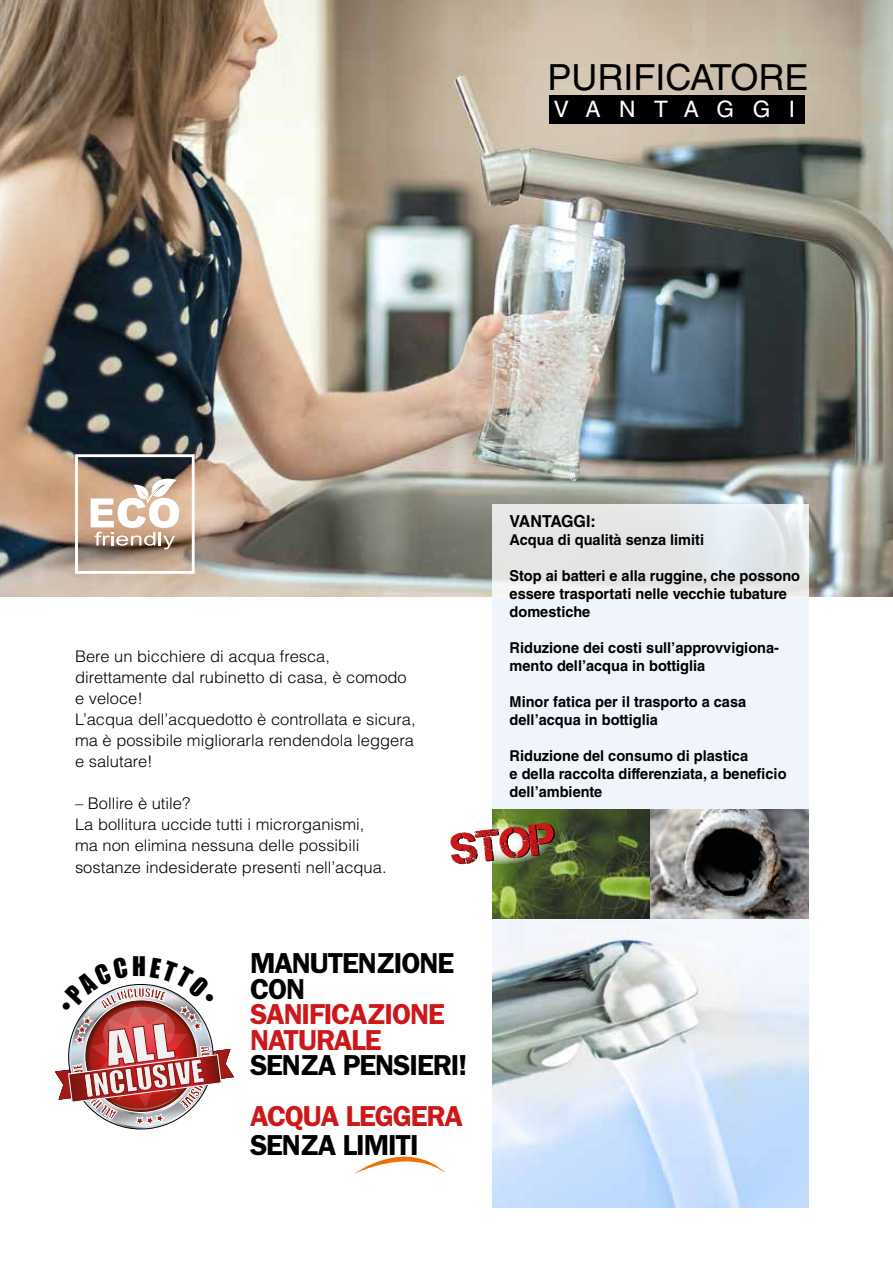
<style>
.page{position:relative;width:893px;height:1263px;background:#fff}
.page>*{position:absolute;margin:0;border:0;box-sizing:border-box;transform-origin:0 0}
.t1{font:36px "Helvetica LT Std";color:#000}
.t2{font:600 28.95px/25.5px "ITC Franklin Gothic Std";letter-spacing:-.04em;color:#000}
.t3{font:600 28.95px/25.5px "ITC Franklin Gothic Std";letter-spacing:-.04em;color:#cd1719}
.t4{font:24.9px "Impact";color:#000}
.t5{font:22.65px "Helvetica LT Std";letter-spacing:.815em;color:#fff}
.t6{font:700 16.5px "Helvetica LT Std";color:#000}
.t7{font:300 16.05px/21px "Helvetica LT Std";color:#000}
.t8{font:700 15px/18px "Helvetica LT Std";color:#000}
</style>
<div class="page">
<img style="left:0;top:0;width:893px;height:597px">
<img style="left:492px;top:918px;width:317px;height:289px">
<div style="left:492px;top:596px;width:317px;height:214px;background:#f0f4fb"></div>
<div style="left:549px;top:95px;width:255px;height:29px;background:#000"></div>
<svg style="left:492px;top:504px;width:317px;height:92px;background:#e5e8e7"></svg>
<svg style="left:75px;top:454px;width:120px;height:120px"></svg>
<img style="left:492px;top:810px;width:317px;height:108px">
<img style="left:450px;top:823px;width:105px;height:41px">
<svg style="left:354px;top:1156px;width:91px;height:18px"></svg>
<svg style="left:55px;top:984px;width:179px;height:146px"></svg>
<h1 class="t1" style="left:548px;top:56px;width:262px">PURIFICATORE</h1>
<h3 class="t5" style="left:554px;top:95px;width:243px">VANTAGGI</h3>
<p class="t7" style="left:75px;top:646px;width:342px">Bere un bicchiere di acqua fresca, direttamente dal rubinetto di casa, è comodo e veloce!<br>L’acqua dell’acquedotto è controllata e sicura, ma è possibile migliorarla rendendola leggera e salutare!</p>
<p class="t7" style="left:75px;top:793px;width:313px">– Bollire è utile?<br>La bollitura uccide tutti i microrganismi, ma non elimina nessuna delle possibili sostanze indesiderate presenti nell’acqua.</p>
<h3 class="t4" style="left:132px;top:947px;width:15px">H</h3>
<h2 class="t2" style="left:250px;top:951px;width:206px">MANUTENZIONE<br>CON</h2>
<h2 class="t3" style="left:250px;top:1002px;width:196px">SANIFICAZIONE<br>NATURALE</h2>
<h2 class="t2" style="left:250px;top:1052px;width:219px">SENZA PENSIERI!</h2>
<h2 class="t3" style="left:250px;top:1103px;width:214px">ACQUA LEGGERA</h2>
<h2 class="t2" style="left:250px;top:1132px;width:170px">SENZA LIMITI</h2>
<p class="t6" style="left:510px;top:511px;width:88px">VANTAGGI:</p>
<p class="t8" style="left:510px;top:530px;width:196px">Acqua di qualità senza limiti</p>
<p class="t8" style="left:510px;top:566px;width:292px">Stop ai batteri e alla ruggine, che possono essere trasportati nelle vecchie tubature domestiche</p>
<p class="t8" style="left:510px;top:638px;width:271px">Riduzione dei costi sull’approvvigiona&shy;mento dell’acqua in bottiglia</p>
<p class="t8" style="left:510px;top:692px;width:238px">Minor fatica per il trasporto a casa dell’acqua in bottiglia</p>
<p class="t8" style="left:510px;top:746px;width:278px">Riduzione del consumo di plastica<br>e della raccolta differenziata, a beneficio dell’ambiente</p>
</div>
